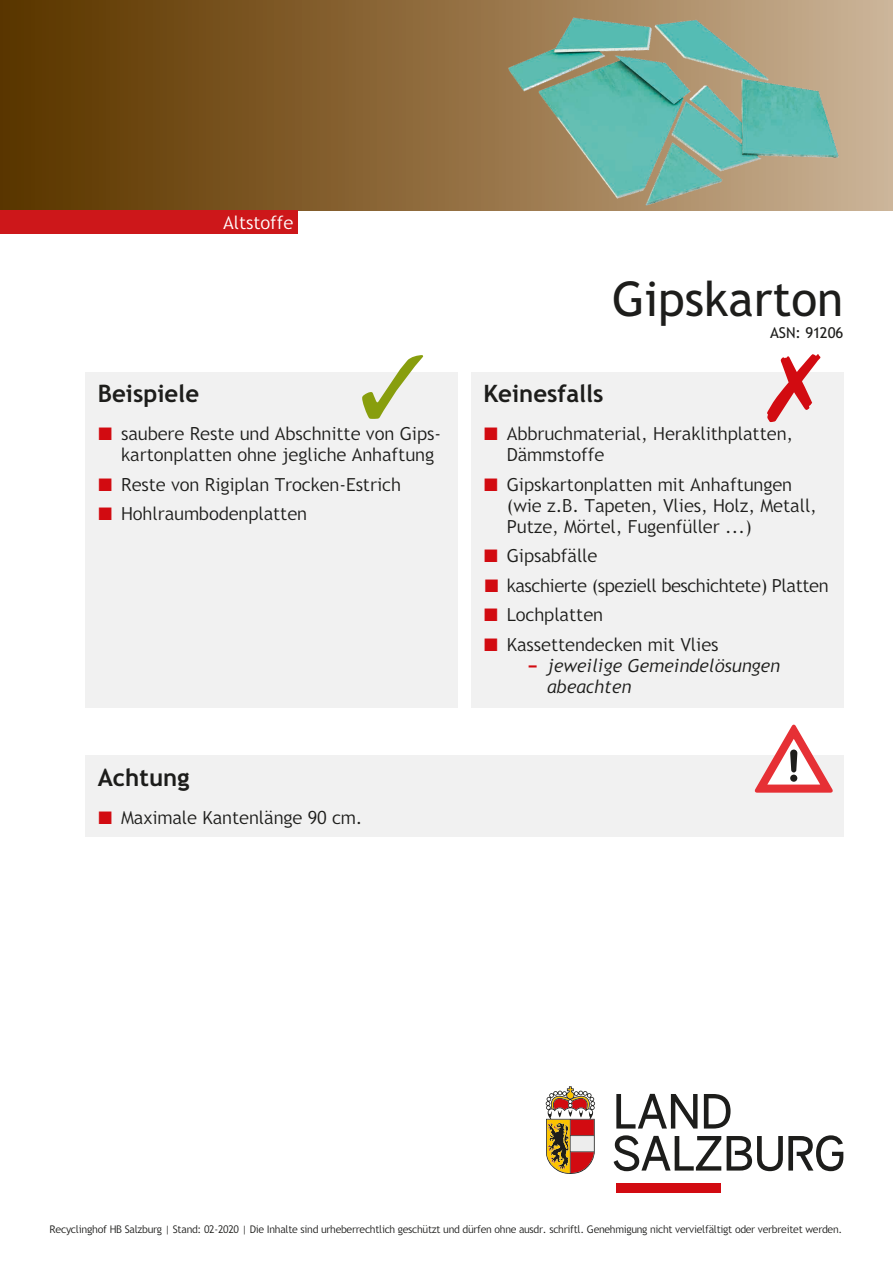
<style>
.page{position:relative;width:893px;height:1263px;background:#fff}
.page>*{position:absolute;margin:0;border:0;box-sizing:border-box;transform-origin:0 0}
.Produkttitel{font:48px "Trebuchet SBG2";color:#1d1d1b}
.t1{font:700 24px "Trebuchet SBG2";color:#1d1d1b}
.t2{font:300 18px/21px "Trebuchet SBG2";color:#1d1d1b}
.t3{font:300 18px "Trebuchet SBG2";letter-spacing:-.02em;color:#1d1d1b}
.t4{font:italic 300 18px/21px "Trebuchet SBG2";color:#1d1d1b}
.t5{font:300 18px "Trebuchet SBG2";color:#fff}
.ASN{font:15px "Trebuchet SBG2";color:#1d1d1b}
.t6{font:300 10.5px "Trebuchet SBG2";letter-spacing:-.02em;color:#1d1d1b}
.s1{color:#d20b11}
.s2{font-weight:900;font-style:normal;color:#d20b11}
</style>
<div class="page">
<svg style="left:0;top:0;width:893px;height:210px;background:#7f5b29"></svg>
<svg style="left:546px;top:1086px;width:49px;height:88px"></svg>
<div style="left:616px;top:1184px;width:105px;height:9px;background:#d20b11"></div>
<svg style="left:614px;top:1094px;width:229px;height:77px"></svg>
<div style="left:0;top:210px;width:298px;height:24px;background:#cd171a"></div>
<div style="left:85px;top:755px;width:758px;height:81px;background:#f1f1f1"></div>
<svg style="left:754px;top:724px;width:79px;height:69px"></svg>
<div style="left:85px;top:372px;width:373px;height:336px;background:#f1f1f1"></div>
<svg style="left:362px;top:355px;width:61px;height:64px"></svg>
<div style="left:471px;top:372px;width:372px;height:336px;background:#f1f1f1"></div>
<svg style="left:767px;top:354px;width:53px;height:68px"></svg>
<img style="left:496px;top:0;width:347px;height:210px">
<p class="t5" style="left:223px;top:212px;width:72px">Altstoffe</p>
<p class="t1" style="left:98px;top:379px;width:103px">Beispiele</p>
<p class="t2" style="left:121px;top:423px;width:321px;text-indent:-23px"><span class="s1">■</span> saubere Reste und Abschnitte von Gips&shy;kartonplatten ohne jegliche Anhaftung</p>
<p class="t2" style="left:98px;top:474px;width:304px"><span class="s1">■</span> Reste von Rigiplan Trocken-Estrich</p>
<p class="t2" style="left:98px;top:503px;width:210px"><span class="s1">■</span> Hohlraumbodenplatten</p>
<p class="t1" style="left:98px;top:762px;width:93px">Achtung</p>
<p class="t2" style="left:98px;top:807px;width:265px"><span class="s1">■</span> Maximale Kantenlänge 90 cm.</p>
<p class="Produkttitel" style="left:612px;top:271px;width:233px">Gipskarton</p>
<p class="ASN" style="left:770px;top:324px;width:75px">ASN: 91206</p>
<p class="t1" style="left:483px;top:379px;width:122px">Keinesfalls</p>
<p class="t2" style="left:507px;top:423px;width:288px;text-indent:-23px"><span class="s1">■</span> Abbruchmaterial, Heraklithplatten,<br>Dämmstoffe</p>
<p class="t2" style="left:507px;top:474px;width:312px;text-indent:-23px"><span class="s1">■</span> Gipskartonplatten mit Anhaftungen (wie z.B. Tapeten, Vlies, Holz, Metall,<br>Putze, Mörtel, Fugenfüller ...)</p>
<p class="t2" style="left:484px;top:545px;width:115px"><span class="s1">■</span> Gipsabfälle</p>
<p class="t3" style="left:485px;top:574px;width:345px"><span class="s1">■</span> kaschierte (speziell beschichtete) Platten</p>
<p class="t2" style="left:484px;top:604px;width:120px"><span class="s1">■</span> Lochplatten</p>
<p class="t2" style="left:484px;top:634px;width:236px"><span class="s1">■</span> Kassettendecken mit Vlies</p>
<p class="t4" style="left:547px;top:655px;width:234px;text-indent:-20px"><span class="s2">−</span> jeweilige Gemeindelösungen abeachten</p>
<p class="t6" style="left:50px;top:1223px;width:794px">Recyclinghof HB Salzburg | Stand: 02-2020 | Die Inhalte sind urheberrechtlich geschützt und dürfen ohne ausdr. schriftl. Genehmigung nicht vervielfältigt oder verbreitet werden.</p>
</div>
